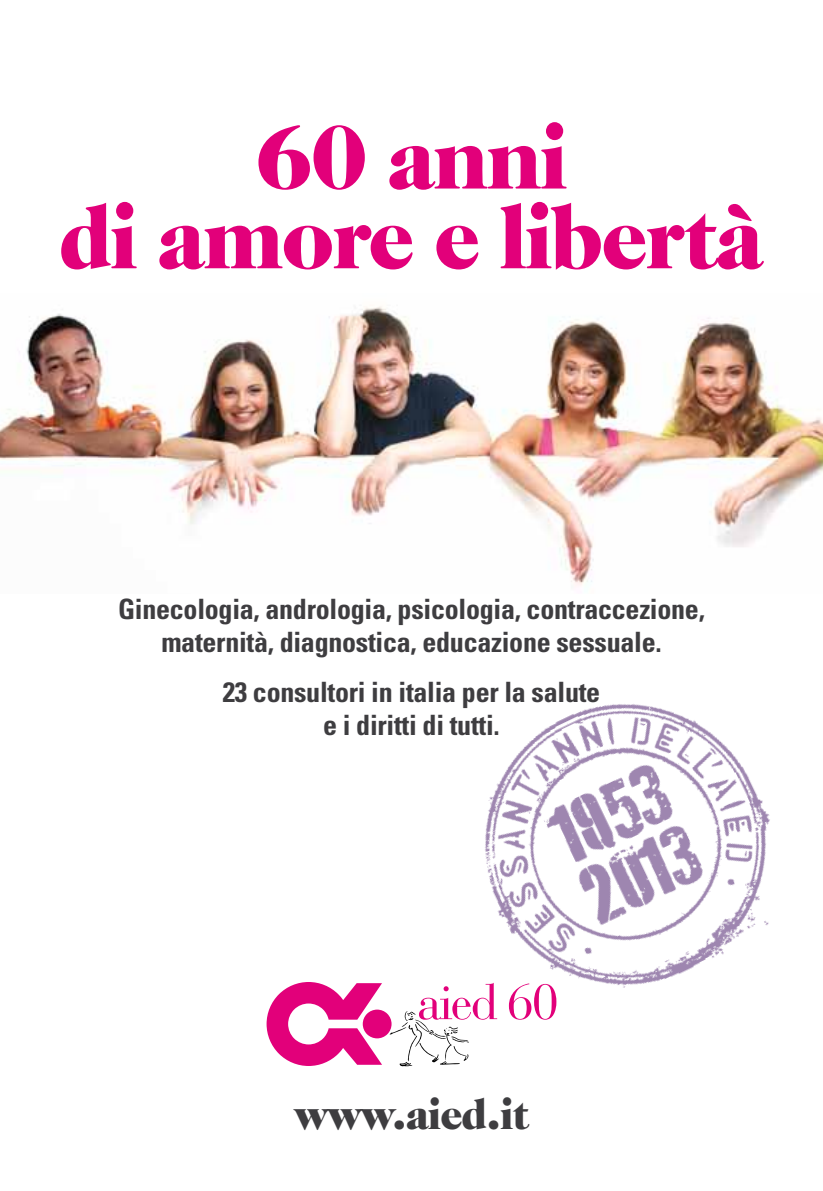
<style>
.page{position:relative;width:823px;height:1191px;background:#fff}
.page>*{position:absolute;margin:0;border:0;box-sizing:border-box;transform-origin:0 0}
.t1{font:900 94px/79.8px "Caslon No 224 EF";letter-spacing:-.02em;color:#e2007a;text-align:center}
.t2{font:900 45px "Caslon No 224 EF";letter-spacing:-.02em;color:#3e3d40}
.t3{font:700 condensed 28px/33.6px "Univers LT Std";letter-spacing:-.01em;color:#3e3d40;text-align:center}
</style>
<div class="page">
<img style="left:0;top:306px;width:822px;height:279px">
<svg style="left:266px;top:982px;width:286px;height:84px"></svg>
<img style="left:463px;top:704px;width:307px;height:313px">
<h1 class="t1" style="left:59px;top:117px;width:706px">60 anni<br>di amore e libertà</h1>
<p class="t3" style="left:118px;top:592px;width:588px">Ginecologia, andrologia, psicologia, contraccezione, maternità, diagnostica, educazione sessuale.</p>
<p class="t3" style="left:222px;top:675px;width:379px">23 consultori in italia per la salute e i diritti di tutti.</p>
<h2 class="t2" style="left:294px;top:1087px;width:235px">www.aied.it</h2>
</div>
